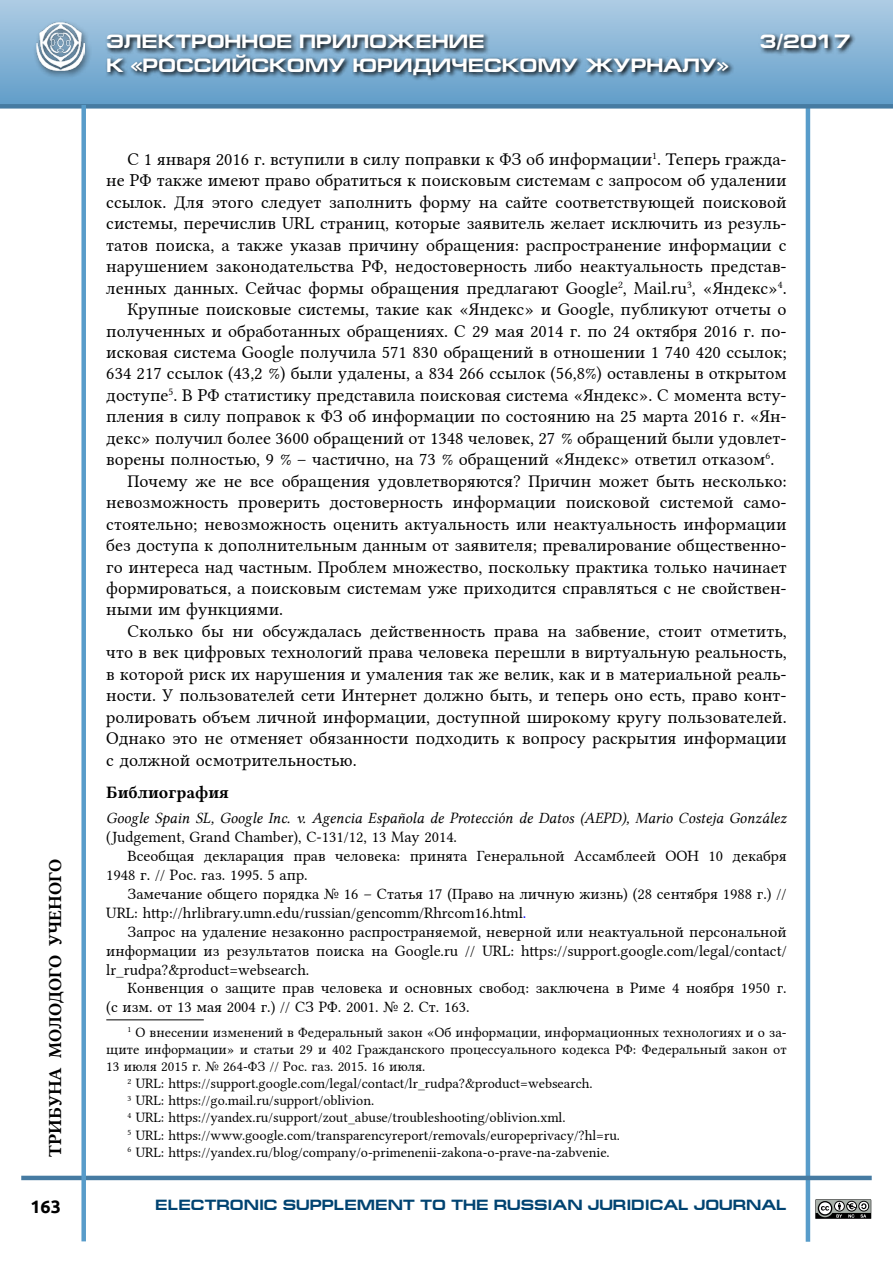
<style>
.page{position:relative;width:893px;height:1263px;background:#fff}
.page>*{position:absolute;margin:0;border:0;box-sizing:border-box;transform-origin:0 0}
.t1{font:700 19.5px "Europe Ext";color:#fff}
.t2{font:18px "Lin Libertine";color:#000}
.t3{font:18px "Lin Libertine B";color:#000}
.t4{font:700 18px "Ubuntu";color:#000}
.t5{font:17.25px "Lin Libertine B";color:#000}
.t6{font:15.75px "Lin Libertine";color:#000}
.t7{font:15.75px "Lin Libertine I";color:#000}
.t8{font:700 15px "Europe Ext";color:#004371}
.t9{font:14.25px "Lin Libertine";color:#000}
.s1{color:#00f}
</style>
<div class="page">
<hr style="left:806px;top:91px;width:4px;height:1151px;background:#589cca">
<hr style="left:21px;top:1176px;width:851px;height:4px;background:#467ba2">
<div style="left:0;top:0;width:893px;height:106px;background:linear-gradient(to bottom,#aecce4,#619dc9)"></div>
<div style="left:0;top:104px;width:893px;height:5px;background:#467ba2"></div>
<div style="left:81px;top:105px;width:5px;height:1136px;background:#589cca"></div>
<div style="left:33px;top:19px;width:59px;height:60px;background:#000;opacity:.63"></div>
<img style="left:37px;top:23px;width:47px;height:47px">
<svg style="left:105px;top:31px;width:751px;height:50px"></svg>
<svg style="left:815px;top:1199px;width:57px;height:20px"></svg>
<hr style="left:106px;top:1019px;width:98px;height:1px;background:#000">
<p class="t3" style="left:43px;top:1157px;width:299px;rotate:-90deg">ТРИБУНА МОЛОДОГО УЧЕНОГО</p>
<p class="t4" style="left:30px;top:1196px;width:32px">163</p>
<p class="t1" style="left:106px;top:31px;width:380px">ЭЛЕКТРОННОЕ ПРИЛОЖЕНИЕ</p>
<p class="t1" style="left:759px;top:31px;width:92px">3/2017</p>
<p class="t1" style="left:106px;top:54px;width:624px">К «РОССИЙСКОМУ ЮРИДИЧЕСКОМУ ЖУРНАЛУ»</p>
<p class="t2" style="left:128px;top:145px;width:661px">С 1 января 2016 г. вступили в силу поправки к ФЗ об информации<sup>1</sup>. Теперь гражда-</p>
<p class="t2" style="left:106px;top:166px;width:682px">не РФ также имеют право обратиться к поисковым системам с запросом об удалении</p>
<p class="t2" style="left:106px;top:188px;width:682px">ссылок. Для этого следует заполнить форму на сайте соответствующей поисковой</p>
<p class="t2" style="left:106px;top:209px;width:682px">системы, перечислив URL страниц, которые заявитель желает исключить из резуль-</p>
<p class="t2" style="left:106px;top:230px;width:682px">татов поиска, а также указав причину обращения: распространение информации с</p>
<p class="t2" style="left:106px;top:252px;width:682px">нарушением законодательства РФ, недостоверность либо неактуальность представ-</p>
<p class="t2" style="left:106px;top:273px;width:682px">ленных данных. Сейчас формы обращения предлагают Google<sup>2</sup>, Mail.ru<sup>3</sup>, «Яндекс»<sup>4</sup>.</p>
<p class="t2" style="left:128px;top:295px;width:661px">Крупные поисковые системы, такие как «Яндекс» и Google, публикуют отчеты о</p>
<p class="t2" style="left:106px;top:316px;width:682px">полученных и обработанных обращениях. С 29 мая 2014 г. по 24 октября 2016 г. по-</p>
<p class="t2" style="left:106px;top:338px;width:682px">исковая система Google получила 571 830 обращений в отношении 1 740 420 ссылок;</p>
<p class="t2" style="left:106px;top:359px;width:682px">634 217 ссылок (43,2 %) были удалены, а 834 266 ссылок (56,8%) оставлены в открытом</p>
<p class="t2" style="left:106px;top:381px;width:682px">доступе<sup>5</sup>. В РФ статистику представила поисковая система «Яндекс». С момента всту-</p>
<p class="t2" style="left:106px;top:402px;width:682px">пления в силу поправок к ФЗ об информации по состоянию на 25 марта 2016 г. «Ян-</p>
<p class="t2" style="left:106px;top:424px;width:682px">декс» получил более 3600 обращений от 1348 человек, 27 % обращений были удовлет-</p>
<p class="t2" style="left:106px;top:445px;width:669px">ворены полностью, 9 % – частично, на 73 % обращений «Яндекс» ответил отказом<sup>6</sup>.</p>
<p class="t2" style="left:128px;top:466px;width:661px">Почему же не все обращения удовлетворяются? Причин может быть несколько:</p>
<p class="t2" style="left:106px;top:488px;width:682px">невозможность проверить достоверность информации поисковой системой само-</p>
<p class="t2" style="left:106px;top:509px;width:682px">стоятельно; невозможность оценить актуальность или неактуальность информации</p>
<p class="t2" style="left:106px;top:531px;width:682px">без доступа к дополнительным данным от заявителя; превалирование общественно-</p>
<p class="t2" style="left:106px;top:552px;width:682px">го интереса над частным. Проблем множество, поскольку практика только начинает</p>
<p class="t2" style="left:106px;top:574px;width:682px">формироваться, а поисковым системам уже приходится справляться с не свойствен-</p>
<p class="t2" style="left:106px;top:595px;width:178px">ными им функциями.</p>
<p class="t2" style="left:128px;top:617px;width:661px">Сколько бы ни обсуждалась действенность права на забвение, стоит отметить,</p>
<p class="t2" style="left:106px;top:638px;width:682px">что в век цифровых технологий права человека перешли в виртуальную реальность,</p>
<p class="t2" style="left:106px;top:660px;width:682px">в которой риск их нарушения и умаления так же велик, как и в материальной реаль-</p>
<p class="t2" style="left:106px;top:681px;width:680px">ности. У пользователей сети Интернет должно быть, и теперь оно есть, право конт-</p>
<p class="t2" style="left:106px;top:702px;width:682px">ролировать объем личной информации, доступной широкому кругу пользователей.</p>
<p class="t2" style="left:106px;top:724px;width:682px">Однако это не отменяет обязанности подходить к вопросу раскрытия информации</p>
<p class="t2" style="left:106px;top:745px;width:252px">с должной осмотрительностью.</p>
<p class="t5" style="left:106px;top:781px;width:124px">Библиография</p>
<p class="t7" style="left:106px;top:809px;width:682px">Google Spain SL, Google Inc. v. Agencia Española de Protección de Datos (AEPD), Mario Costeja González</p>
<p class="t6" style="left:106px;top:824px;width:352px">(Judgement, Grand Chamber), C-131/12, 13 May 2014.</p>
<p class="t6" style="left:128px;top:843px;width:661px">Всеобщая декларация прав человека: принята Генеральной Ассамблеей ООН 10 декабря</p>
<p class="t6" style="left:106px;top:862px;width:203px">1948 г. // Рос. газ. 1995. 5 апр.</p>
<p class="t6" style="left:128px;top:881px;width:661px">Замечание общего порядка № 16 – Статья 17 (Право на личную жизнь) (28 сентября 1988 г.) //</p>
<p class="t6" style="left:106px;top:900px;width:421px">URL: http://hrlibrary.umn.edu/russian/gencomm/Rhrcom16.html<span class="s1">.</span></p>
<p class="t6" style="left:128px;top:919px;width:661px">Запрос на удаление незаконно распространяемой, неверной или неактуальной персональной</p>
<p class="t6" style="left:106px;top:938px;width:682px">информации из результатов поиска на Google.ru // URL: https://support.google.com/legal/contact/</p>
<p class="t6" style="left:106px;top:957px;width:204px">lr_rudpa?&amp;product=websearch.</p>
<p class="t6" style="left:128px;top:976px;width:661px">Конвенция о защите прав человека и основных свобод: заключена в Риме 4 ноября 1950 г.</p>
<p class="t6" style="left:106px;top:995px;width:365px">(с изм. от 13 мая 2004 г.) // СЗ РФ. 2001. № 2. Ст. 163.</p>
<p class="t9" style="left:128px;top:1021px;width:661px"><sup>1</sup> О внесении изменений в Федеральный закон «Об информации, информационных технологиях и о за-</p>
<p class="t9" style="left:106px;top:1038px;width:682px">щите информации» и статьи 29 и 402 Гражданского процессуального кодекса РФ: Федеральный закон от</p>
<p class="t9" style="left:106px;top:1055px;width:321px">13 июля 2015 г. № 264-ФЗ // Рос. газ. 2015. 16 июля.</p>
<p class="t9" style="left:128px;top:1072px;width:466px"><sup>2</sup> URL: https://support.google.com/legal/contact/lr_rudpa?&amp;product=websearch.</p>
<p class="t9" style="left:128px;top:1089px;width:248px"><sup>3</sup> URL: https://go.mail.ru/support/oblivion.</p>
<p class="t9" style="left:128px;top:1106px;width:439px"><sup>4</sup> URL: https://yandex.ru/support/zout_abuse/troubleshooting/oblivion.xml.</p>
<p class="t9" style="left:128px;top:1123px;width:494px"><sup>5</sup> URL: https://www.google.com/transparencyreport/removals/europeprivacy/?hl=ru.</p>
<p class="t9" style="left:128px;top:1141px;width:484px"><sup>6</sup> URL: https://yandex.ru/blog/company/o-primenenii-zakona-o-prave-na-zabvenie.</p>
<p class="t8" style="left:155px;top:1196px;width:633px">ELECTRONIC SUPPLEMENT TO THE RUSSIAN JURIDICAL JOURNAL</p>
</div>
